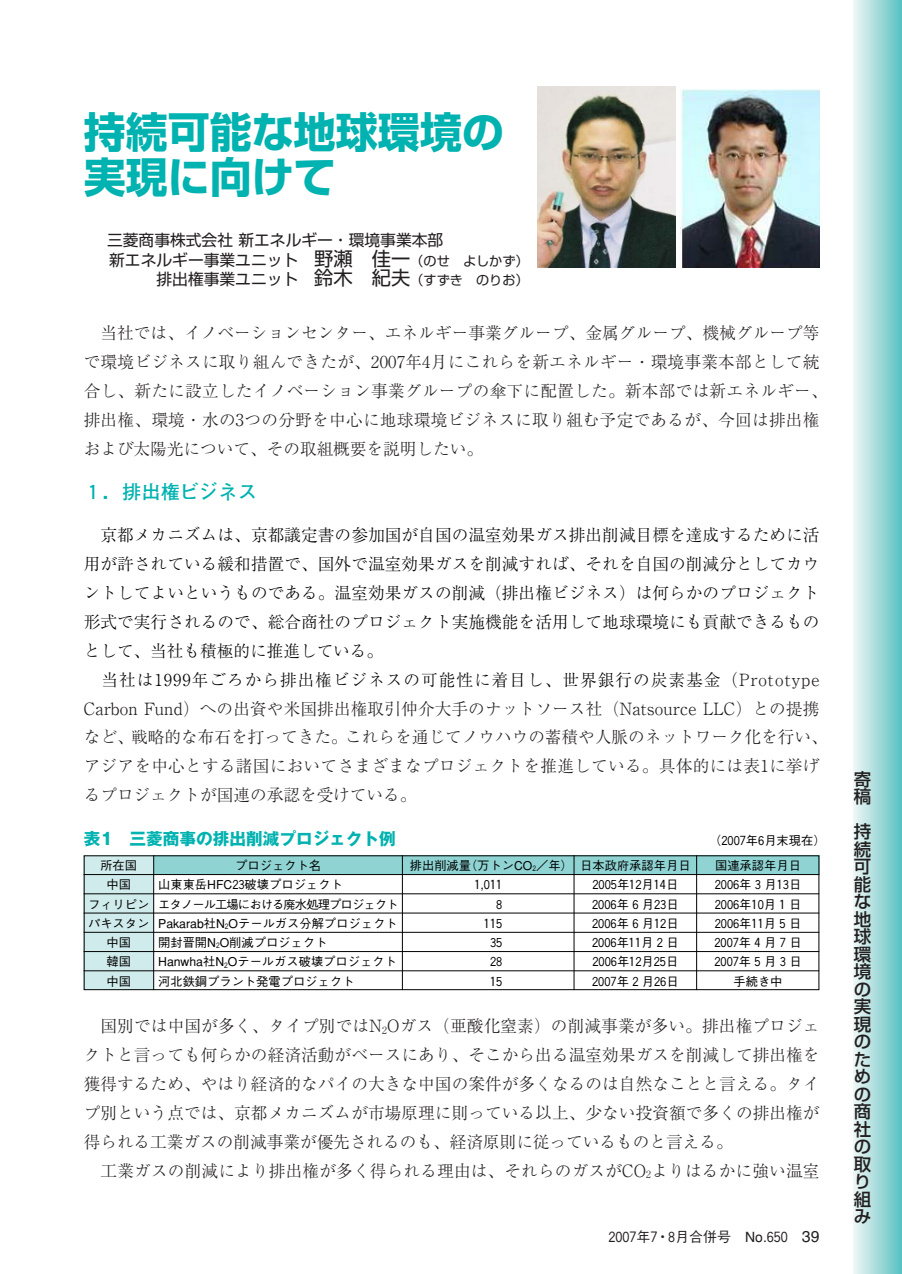
<style>
.page{position:relative;width:902px;height:1274px;background:#fff}
.page>*{position:absolute;margin:0;border:0;box-sizing:border-box;transform-origin:0 0}
.t1{font:700 42px/45.5px "Shin Go";color:#00b2b0}
.t2{font:700 19.25px "Futo Go B101";color:#00b2b0}
.t3{font:500 17.5px/17.5px "Shin Go";color:#231f20}
.t4{font:300 16.62px/28.9px "Ryumin";letter-spacing:.01em;color:#231f20}
.t5{font:300 16.62px/28.9px "Ryumin";letter-spacing:.005em;color:#000;text-align:justify}
.t6{font:700 16.62px "Gothic MB101";color:#00b2b0}
.t7{font:15.75px "Shin Go";color:#231f20}
.t8{font:500 14px "Gothic BBB";color:#231f20}
.t9{font:500 12.25px "Gothic BBB";color:#000}
.t10{font:12.25px "Gothic Num";color:#000}
.t11{font:500 12.25px "Gothic BBB";letter-spacing:-.07em;color:#000}
.s1{font-size:19.25px}
.s2{font-size:13.12px}
.s3{font-family:"Ryumin Num";font-weight:400}
.s4{color:#000}
.s5{font-family:"Ryumin Num";font-weight:400;color:#000}
.s6{font-family:"Rm Alpha";font-weight:400}
.s7{font-family:"Gothic Num";font-weight:400}
.s8{font-family:"Gothic BBB";font-weight:500}
.s9{color:#fff}
.s10{font-family:"Gothic BBB";font-weight:500;color:#fff}
.s11{font-family:"Helvetica";font-weight:400;font-size:15.75px}
</style>
<div class="page">
<div style="left:853px;top:0;width:48px;height:1274px;background:linear-gradient(to right,#f1f6f6,#5fc3c3)"></div>
<img style="left:537px;top:87px;width:138px;height:181px">
<img style="left:680px;top:89px;width:139px;height:179px">
<div style="left:84px;top:855px;width:70px;height:135px;background:#d0ebeb"></div>
<div style="left:154px;top:855px;width:665px;height:20px;background:#8fd3d3"></div>
<div style="left:84px;top:855px;width:735px;height:135px;border:1px solid #000"></div>
<hr style="left:84px;top:874px;width:735px;height:1px;background:#000">
<hr style="left:84px;top:894px;width:735px;height:1px;background:#000">
<hr style="left:84px;top:913px;width:735px;height:1px;background:#000">
<hr style="left:84px;top:932px;width:735px;height:1px;background:#000">
<hr style="left:84px;top:951px;width:735px;height:1px;background:#000">
<hr style="left:84px;top:971px;width:735px;height:1px;background:#000">
<hr style="left:153px;top:855px;width:1px;height:135px;background:#000">
<hr style="left:402px;top:855px;width:1px;height:135px;background:#000">
<hr style="left:573px;top:855px;width:1px;height:135px;background:#000">
<hr style="left:696px;top:855px;width:1px;height:135px;background:#000">
<h1 class="t1" style="left:84px;top:115px;width:421px">持続可能な地球環境の実現に向けて</h1>
<p class="t7" style="left:107px;top:235px;width:337px">三菱商事株式会社新エネルギー・環境事業本部</p>
<p class="t7" style="left:109px;top:254px;width:421px">新エネルギー事業ユニット　<span class="s1">野瀬　佳一</span><span class="s2">（のせ　よしかず）</span></p>
<p class="t7" style="left:156px;top:273px;width:373px">排出権事業ユニット　<span class="s1">鈴木　紀夫</span><span class="s2">（すずき　のりお）</span></p>
<p class="t4" style="left:84px;top:321px;width:745px;text-indent:17px">当社では、イノベーションセンター、エネルギー事業グループ、金属グループ、機械グループ等で環境ビジネスに取り組んできたが、<span class="s3">2007</span>年<span class="s3">4</span>月にこれらを新エネルギー・環境事業本部として統合し、新たに設立したイノベーション事業グループの傘下に配置した。新本部では新エネルギー、排出権、環境・水の<span class="s3">3</span>つの分野を中心に地球環境ビジネスに取り組む予定であるが、今回は排出権および太陽光について、その取組概要を説明したい。</p>
<p class="t2" style="left:84px;top:485px;width:175px">１．排出権ビジネス</p>
<p class="t5" style="left:84px;top:523px;width:737px;text-indent:17px">京都メカニズムは、京都議定書の参加国が自国の温室効果ガス排出削減目標を達成するために活用が許されている緩和措置で、国外で温室効果ガスを削減すれば、それを自国の削減分としてカウントしてよいというものである。温室効果ガスの削減（排出権ビジネス）は何らかのプロジェクト形式で実行されるので、総合商社のプロジェクト実施機能を活用して地球環境にも貢献できるものとして、当社も積極的に推進している。</p>
<p class="t4" style="left:84px;top:667px;width:745px;text-indent:18px"><span class="s4">当社は</span><span class="s5">1999</span><span class="s4">年ごろから排出権ビジネスの可能性に着目し、世界銀行の炭素基金（</span><span class="s6">Prototype Carbon Fund</span>）への出資や米国排出権取引仲介大手のナットソース社（<span class="s6">Natsource LLC</span>）との提携など、戦略的な布石を打ってきた。これらを通じてノウハウの蓄積や人脈のネットワーク化を行い、アジアを中心とする諸国においてさまざまなプロジェクトを推進している。具体的には表<span class="s3">1</span>に挙げるプロジェクトが国連の承認を受けている。</p>
<p class="t6" style="left:84px;top:833px;width:313px">表1 三菱商事の排出削減プロジェクト例</p>
<p class="t9" style="left:709px;top:836px;width:118px">（<span class="s7">2007</span>年<span class="s7">6</span>月末現在）</p>
<p class="t9" style="left:100px;top:861px;width:38px">所在国</p>
<p class="t9" style="left:235px;top:861px;width:87px">プロジェクト名</p>
<p class="t9" style="left:410px;top:861px;width:282px">排出削減量（万トンCO<sub>2</sub>／年） 日本政府承認年月日</p>
<p class="t9" style="left:715px;top:861px;width:87px">国連承認年月日</p>
<p class="t9" style="left:106px;top:880px;width:26px">中国</p>
<p class="t9" style="left:158px;top:880px;width:186px">山東東岳HFC<span class="s7">23</span>破壊プロジェクト</p>
<p class="t10" style="left:474px;top:879px;width:29px">1<span class="s8">,</span>011</p>
<p class="t10" style="left:592px;top:879px;width:87px">2005<span class="s8">年</span>12<span class="s8">月</span>14<span class="s8">日</span></p>
<p class="t10" style="left:714px;top:879px;width:88px">2006<span class="s8">年</span> 3 <span class="s8">月</span>13<span class="s8">日</span></p>
<p class="t11" style="left:88px;top:899px;width:312px">フィリピン エタノール工場における廃水処理プロジェクト</p>
<p class="t10" style="left:592px;top:898px;width:88px">2006<span class="s8">年</span> 6 <span class="s8">月</span>23<span class="s8">日</span></p>
<p class="t10" style="left:714px;top:898px;width:88px">2006<span class="s8">年</span>10<span class="s8">月</span> 1 <span class="s8">日</span></p>
<p class="t9" style="left:88px;top:919px;width:311px">パキスタン Pakarab社N<sub>2</sub>Oテールガス分解プロジェクト</p>
<p class="t10" style="left:474px;top:917px;width:29px"><span class="s9">0</span><span class="s10">,</span>115</p>
<p class="t10" style="left:592px;top:917px;width:88px">2006<span class="s8">年</span> 6 <span class="s8">月</span>12<span class="s8">日</span></p>
<p class="t10" style="left:714px;top:917px;width:88px">2006<span class="s8">年</span>11<span class="s8">月</span> 5 <span class="s8">日</span></p>
<p class="t9" style="left:106px;top:938px;width:26px">中国</p>
<p class="t9" style="left:158px;top:938px;width:171px">開封晋開N<sub>2</sub>O削減プロジェクト</p>
<p class="t10" style="left:592px;top:937px;width:88px">2006<span class="s8">年</span>11<span class="s8">月</span> 2 <span class="s8">日</span></p>
<p class="t10" style="left:714px;top:937px;width:89px">2007<span class="s8">年</span> 4 <span class="s8">月</span> 7 <span class="s8">日</span></p>
<p class="t9" style="left:106px;top:957px;width:26px">韓国</p>
<p class="t9" style="left:158px;top:957px;width:240px">Hanwha社N<sub>2</sub>Oテールガス破壊プロジェクト</p>
<p class="t10" style="left:592px;top:956px;width:87px">2006<span class="s8">年</span>12<span class="s8">月</span>25<span class="s8">日</span></p>
<p class="t10" style="left:714px;top:956px;width:89px">2007<span class="s8">年</span> 5 <span class="s8">月</span> 3 <span class="s8">日</span></p>
<p class="t9" style="left:106px;top:976px;width:26px">中国</p>
<p class="t9" style="left:158px;top:976px;width:198px">河北鉄鋼プラント発電プロジェクト</p>
<p class="t10" style="left:592px;top:975px;width:88px">2007<span class="s8">年</span> 2 <span class="s8">月</span>26<span class="s8">日</span></p>
<p class="t9" style="left:733px;top:976px;width:50px">手続き中</p>
<p class="t4" style="left:84px;top:1014px;width:737px;text-align:justify;text-indent:17px">国別では中国が多く、タイプ別では<span class="s6">N</span><sub>2</sub><span class="s6">O</span>ガス（亜酸化窒素）の削減事業が多い。排出権プロジェクトと言っても何らかの経済活動がベースにあり、そこから出る温室効果ガスを削減して排出権を獲得するため、やはり経済的なパイの大きな中国の案件が多くなるのは自然なことと言える。タイプ別という点では、京都メカニズムが市場原理に則っている以上、少ない投資額で多くの排出権が得られる工業ガスの削減事業が優先されるのも、経済原則に従っているものと言える。</p>
<p class="t4" style="left:100px;top:1158px;width:720px">工業ガスの削減により排出権が多く得られる理由は、それらのガスが<span class="s6">CO</span><sub>2</sub>よりはるかに強い温室</p>
<p class="t8" style="left:608px;top:1231px;width:212px"><span class="s7">2007</span>年<span class="s7">7</span>・<span class="s7">8</span>月合併号　No.<span class="s7">650</span> <span class="s11">39</span></p>
<p class="t3" style="left:853px;top:772px;width:19px">寄稿</p>
<p class="t3" style="left:853px;top:825px;width:19px;text-align:justify">持続可能な地球環境の実現のための商社の取り組み</p>
</div>
